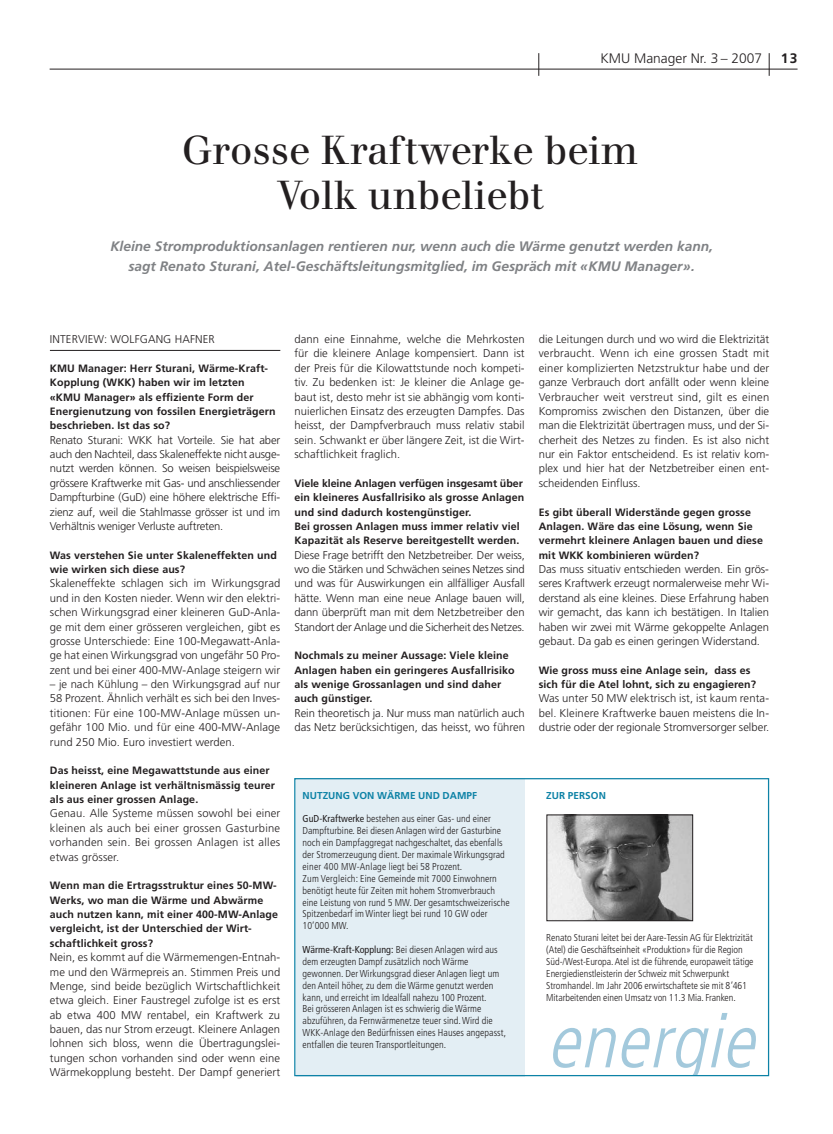
<style>
.page{position:relative;width:833px;height:1134px;background:#fff}
.page>*{position:absolute;margin:0;border:0;box-sizing:border-box;transform-origin:0 0}
.t1{font:italic 300 condensed 76.25px "Frutiger";color:#a3c9dc}
.t2{font:40px/45px "Walbaum Buch BQ";color:#231f20;text-align:center}
.t3{font:italic 700 13.75px/20px "Frutiger";color:#808285;text-align:center}
.t4{font:300 13.75px "Frutiger";color:#231f20}
.t5{font:700 13.75px "Frutiger";color:#231f20}
.t6{font:300 11.25px/14.4px "Frutiger";color:#231f20;text-align:justify}
.t7{font:700 10.62px/14.4px "Frutiger";letter-spacing:.01em;color:#231f20}
.t8{font:300 condensed 10px/11.9px "Frutiger";letter-spacing:.005em;color:#231f20}
.t9{font:700 10px "Frutiger";letter-spacing:.005em;color:#0d82a6}
.s1{font-weight:400}
</style>
<div class="page">
<hr style="left:50px;top:350px;width:230px;height:1px;background:#231f20">
<hr style="left:50px;top:69px;width:747px;height:1px;background:#231f20">
<svg style="left:769px;top:53px;width:1px;height:23px"></svg>
<svg style="left:538px;top:53px;width:1px;height:23px"></svg>
<div style="left:296px;top:778px;width:228px;height:298px;background:#e3eef4"></div>
<div style="left:294px;top:778px;width:475px;height:298px;border:1px solid #0d82a6"></div>
<img style="left:548px;top:817px;width:143px;height:102px">
<div style="left:546px;top:815px;width:147px;height:106px;border:1px solid #231f20"></div>
<p class="t4" style="left:600px;top:52px;width:163px">KMU Manager Nr. 3 – 2007</p>
<p class="t5" style="left:780px;top:52px;width:18px">13</p>
<h2 class="t2" style="left:182px;top:128px;width:458px">Grosse Kraftwerke beim<br>Volk unbeliebt</h2>
<p class="t3" style="left:110px;top:238px;width:604px">Kleine Stromproduktionsanlagen rentieren nur, wenn auch die Wärme genutzt werden kann, sagt Renato Sturani, Atel-Geschäftsleitungsmitglied, im Gespräch mit «KMU Manager».</p>
<p class="t6" style="left:50px;top:333px;width:166px">INTERVIEW: WOLFGANG HAFNER</p>
<p class="t7" style="left:50px;top:362px;width:227px">KMU Manager: Herr Sturani, Wärme-Kraft-Kopplung (WKK) haben wir im letzten «KMU Manager» als effiziente Form der Energienutzung von fossilen Energieträgern beschrieben. Ist das so?</p>
<p class="t6" style="left:50px;top:433px;width:232px">Renato Sturani: WKK hat Vorteile. Sie hat aber auch den Nachteil, dass Skaleneffekte nicht ausge&shy;nutzt werden können. So weisen beispielsweise grössere Kraftwerke mit Gas- und anschliessender Dampfturbine (GuD) eine höhere elektrische Effi&shy;zienz auf, weil die Stahlmasse grösser ist und im Verhältnis weniger Verluste auftreten.</p>
<p class="t7" style="left:50px;top:549px;width:228px">Was verstehen Sie unter Skaleneffekten und wie wirken sich diese aus?</p>
<p class="t6" style="left:50px;top:577px;width:232px">Skaleneffekte schlagen sich im Wirkungsgrad und in den Kosten nieder. Wenn wir den elektri&shy;schen Wirkungsgrad einer kleineren GuD-Anla&shy;ge mit dem einer grösseren vergleichen, gibt es grosse Unterschiede: Eine 100-Megawatt-Anla&shy;ge hat einen Wirkungsgrad von ungefähr 50 Pro&shy;zent und bei einer 400-MW-Anlage steigern wir</p>
<p class="t6" style="left:50px;top:678px;width:232px">– je nach Kühlung – den Wirkungsgrad auf nur 58 Prozent. Ähnlich verhält es sich bei den Inves&shy;titionen: Für eine 100-MW-Anlage müssen un&shy;gefähr 100 Mio. und für eine 400-MW-Anlage rund 250 Mio. Euro investiert werden.</p>
<p class="t7" style="left:50px;top:764px;width:226px">Das heisst, eine Megawattstunde aus einer kleineren Anlage ist verhältnismässig teurer als aus einer grossen Anlage.</p>
<p class="t6" style="left:50px;top:807px;width:232px">Genau. Alle Systeme müssen sowohl bei einer kleinen als auch bei einer grossen Gasturbine vorhanden sein. Bei grossen Anlagen ist alles etwas grösser.</p>
<p class="t7" style="left:50px;top:879px;width:230px">Wenn man die Ertragsstruktur eines 50-MW-Werks, wo man die Wärme und Abwärme auch nutzen kann, mit einer 400-MW-Anlage vergleicht, ist der Unterschied der Wirt&shy;schaftlichkeit gross?</p>
<p class="t6" style="left:50px;top:951px;width:232px">Nein, es kommt auf die Wärmemengen-Entnah&shy;me und den Wärmepreis an. Stimmen Preis und Menge, sind beide bezüglich Wirtschaftlichkeit etwa gleich. Einer Faustregel zufolge ist es erst ab etwa 400 MW rentabel, ein Kraftwerk zu bauen, das nur Strom erzeugt. Kleinere Anlagen lohnen sich bloss, wenn die Übertragungslei&shy;tungen schon vorhanden sind oder wenn eine Wärmekopplung besteht. Der Dampf generiert</p>
<p class="t6" style="left:294px;top:333px;width:232px">dann eine Einnahme, welche die Mehrkosten für die kleinere Anlage kompensiert. Dann ist der Preis für die Kilowattstunde noch kompeti&shy;tiv. Zu bedenken ist: Je kleiner die Anlage ge&shy;baut ist, desto mehr ist sie abhängig vom konti&shy;nuierlichen Einsatz des erzeugten Dampfes. Das heisst, der Dampfverbrauch muss relativ stabil sein. Schwankt er über längere Zeit, ist die Wirt&shy;schaftlichkeit fraglich.</p>
<p class="t7" style="left:294px;top:477px;width:231px">Viele kleine Anlagen verfügen insgesamt über ein kleineres Ausfallrisiko als grosse Anlagen und sind dadurch kostengünstiger.<br>Bei grossen Anlagen muss immer relativ viel Kapazität als Reserve bereitgestellt werden.</p>
<p class="t6" style="left:294px;top:548px;width:232px">Diese Frage betrifft den Netzbetreiber. Der weiss, wo die Stärken und Schwächen seines Netzes sind und was für Auswirkungen ein allfälliger Ausfall hätte. Wenn man eine neue Anlage bauen will, dann überprüft man mit dem Netzbetreiber den Standort der Anlage und die Sicherheit des Netzes.</p>
<p class="t7" style="left:294px;top:649px;width:222px">Nochmals zu meiner Aussage: Viele kleine Anlagen haben ein geringeres Ausfallrisiko als wenige Grossanlagen und sind daher auch günstiger.</p>
<p class="t6" style="left:294px;top:707px;width:232px">Rein theoretisch ja. Nur muss man natürlich auch das Netz berücksichtigen, das heisst, wo führen</p>
<p class="t6" style="left:539px;top:333px;width:232px">die Leitungen durch und wo wird die Elektrizität verbraucht. Wenn ich eine grossen Stadt mit einer komplizierten Netzstruktur habe und der ganze Verbrauch dort anfällt oder wenn kleine Verbraucher weit verstreut sind, gilt es einen Kompromiss zwischen den Distanzen, über die man die Elektrizität übertragen muss, und der Si&shy;cherheit des Netzes zu finden. Es ist also nicht nur ein Faktor entscheidend. Es ist relativ kom&shy;plex und hier hat der Netzbetreiber einen ent&shy;scheidenden Einfluss.</p>
<p class="t7" style="left:539px;top:505px;width:226px">Es gibt überall Widerstände gegen grosse Anlagen. Wäre das eine Lösung, wenn Sie vermehrt kleinere Anlagen bauen und diese mit WKK kombinieren würden?</p>
<p class="t6" style="left:539px;top:563px;width:232px">Das muss situativ entschieden werden. Ein grös&shy;seres Kraftwerk erzeugt normalerweise mehr Wi&shy;derstand als eine kleines. Diese Erfahrung haben wir gemacht, das kann ich bestätigen. In Italien haben wir zwei mit Wärme gekoppelte Anlagen gebaut. Da gab es einen geringen Widerstand.</p>
<p class="t7" style="left:539px;top:664px;width:219px">Wie gross muss eine Anlage sein, dass es sich für die Atel lohnt, sich zu engagieren?</p>
<p class="t6" style="left:539px;top:692px;width:232px">Was unter 50 MW elektrisch ist, ist kaum renta&shy;bel. Kleinere Kraftwerke bauen meistens die In&shy;dustrie oder der regionale Stromversorger selber.</p>
<p class="t9" style="left:302px;top:791px;width:176px">NUTZUNG VON WÄRME UND DAMPF</p>
<p class="t8" style="left:302px;top:814px;width:209px"><span class="s1">GuD-Kraftwerke</span> bestehen aus einer Gas- und einer Dampfturbine. Bei diesen Anlagen wird der Gasturbine noch ein Dampfaggregat nachgeschaltet, das ebenfalls der Stromerzeugung dient. Der maximale Wirkungsgrad einer 400 MW-Anlage liegt bei 58 Prozent.<br>Zum Vergleich: Eine Gemeinde mit 7000 Einwohnern benötigt heute für Zeiten mit hohem Stromverbrauch eine Leistung von rund 5 MW. Der gesamtschweizerische Spitzenbedarf im Winter liegt bei rund 10 GW oder 10’000 MW.</p>
<p class="t8" style="left:302px;top:944px;width:205px"><span class="s1">Wärme-Kraft-Kopplung:</span> Bei diesen Anlagen wird aus dem erzeugten Dampf zusätzlich noch Wärme gewonnen. Der Wirkungsgrad dieser Anlagen liegt um den Anteil höher, zu dem die Wärme genutzt werden kann, und erreicht im Idealfall nahezu 100 Prozent.<br>Bei grösseren Anlagen ist es schwierig die Wärme abzuführen, da Fernwärmenetze teuer sind.Wird die WKK-Anlage den Bedürfnissen eines Hauses angepasst, entfallen die teuren Transportleitungen.</p>
<p class="t9" style="left:546px;top:791px;width:61px">ZUR PERSON</p>
<p class="t8" style="left:546px;top:932px;width:209px">Renato Sturani leitet bei der Aare-Tessin AG für Elektrizität (Atel) die Geschäftseinheit «Produktion» für die Region Süd-/West-Europa.Atel ist die führende, europaweit tätige Energiedienstleisterin der Schweiz mit Schwerpunkt Stromhandel. Im Jahr 2006 erwirtschaftete sie mit 8’461<br>Mitarbeitenden einen Umsatz von 11.3 Mia. Franken.</p>
<h1 class="t1" style="left:546px;top:1010px;width:224px">energie</h1>
</div>
